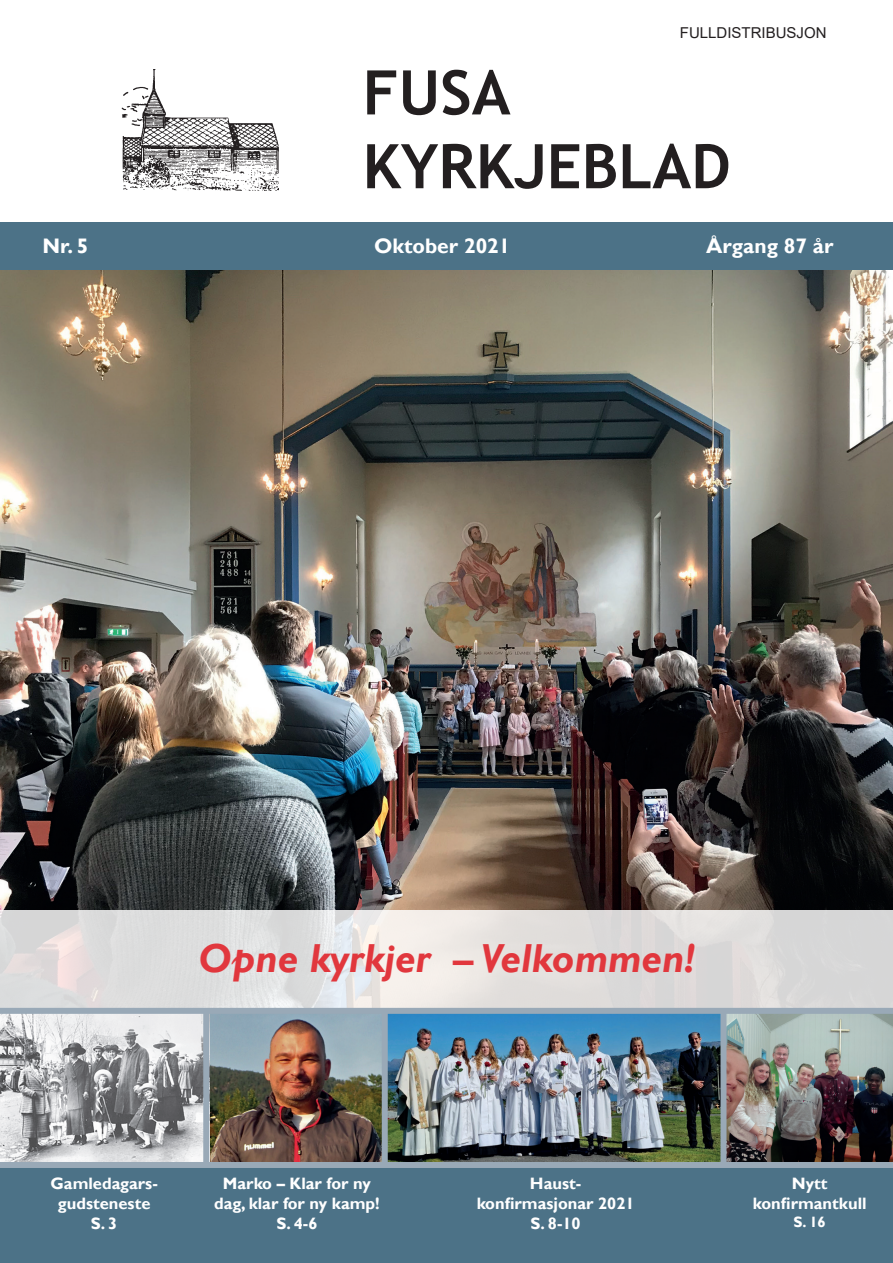
<style>
.page{position:relative;width:893px;height:1263px;background:#fff}
.page>*{position:absolute;margin:0;border:0;box-sizing:border-box;transform-origin:0 0}
.t1{font:700 61.5px/73.8px "Trebuchet MS";color:#231f20}
.t2{font:italic 700 40.5px "Gill Sans";color:#e1373d}
.t3{font:700 21px "Gill Sans";color:#fff}
.t4{font:700 16.5px/19.8px "Gill Sans";color:#fff;text-align:center}
.t5{font:15px "Arial";color:#231f20}
.t6{font:700 15px "Gill Sans";color:#fff}
</style>
<div class="page">
<div style="left:112px;top:64px;width:176px;height:134px;border:2px solid #fff;border-radius:7px"></div>
<img style="left:122px;top:69px;width:156px;height:121px">
<div style="left:343px;top:64px;width:401px;height:134px;border:2px solid #fff;border-radius:7px"></div>
<div style="left:0;top:222px;width:893px;height:49px;background:#4c7287"></div>
<div style="left:0;top:1010px;width:893px;height:253px;background:#4c7287"></div>
<img style="left:0;top:1014px;width:382px;height:148px">
<img style="left:0;top:270px;width:893px;height:640px">
<img style="left:726px;top:1014px;width:167px;height:148px">
<img style="left:388px;top:1014px;width:332px;height:148px">
<div style="left:203px;top:1013px;width:6px;height:152px;background:#99a9b7"></div>
<div style="left:382px;top:1010px;width:6px;height:155px;background:#99a9b7"></div>
<div style="left:720px;top:1012px;width:6px;height:152px;background:#99a9b7"></div>
<div style="left:0;top:1162px;width:893px;height:6px;background:#99a9b7"></div>
<svg style="left:0;top:910px;width:893px;height:98px;background:#e0dedd"></svg>
<div style="left:0;top:1008px;width:893px;height:6px;background:#99a9b7"></div>
<p class="t5" style="left:680px;top:23px;width:148px">FULLDISTRIBUSJON</p>
<h1 class="t1" style="left:363px;top:56px;width:370px">FUSA<br>KYRKJEBLAD</h1>
<p class="t3" style="left:43px;top:233px;width:48px">Nr. 5</p>
<p class="t3" style="left:374px;top:233px;width:138px">Oktober 2021</p>
<p class="t3" style="left:706px;top:233px;width:129px">Årgang 87 år</p>
<h2 class="t2" style="left:198px;top:935px;width:498px">Opne kyrkjer – Velkommen!</h2>
<p class="t4" style="left:51px;top:1174px;width:109px">Gamledagars&shy;gudsteneste<br>S. 3</p>
<p class="t4" style="left:753px;top:1174px;width:115px">Nytt konfirmantkull</p>
<p class="t4" style="left:214px;top:1174px;width:167px">Marko – Klar for ny dag, klar for ny kamp!<br>S. 4-6</p>
<p class="t4" style="left:477px;top:1174px;width:159px">Haust&shy;konfirmasjonar 2021<br>S. 8-10</p>
<p class="t6" style="left:794px;top:1213px;width:34px">S. 16</p>
</div>
